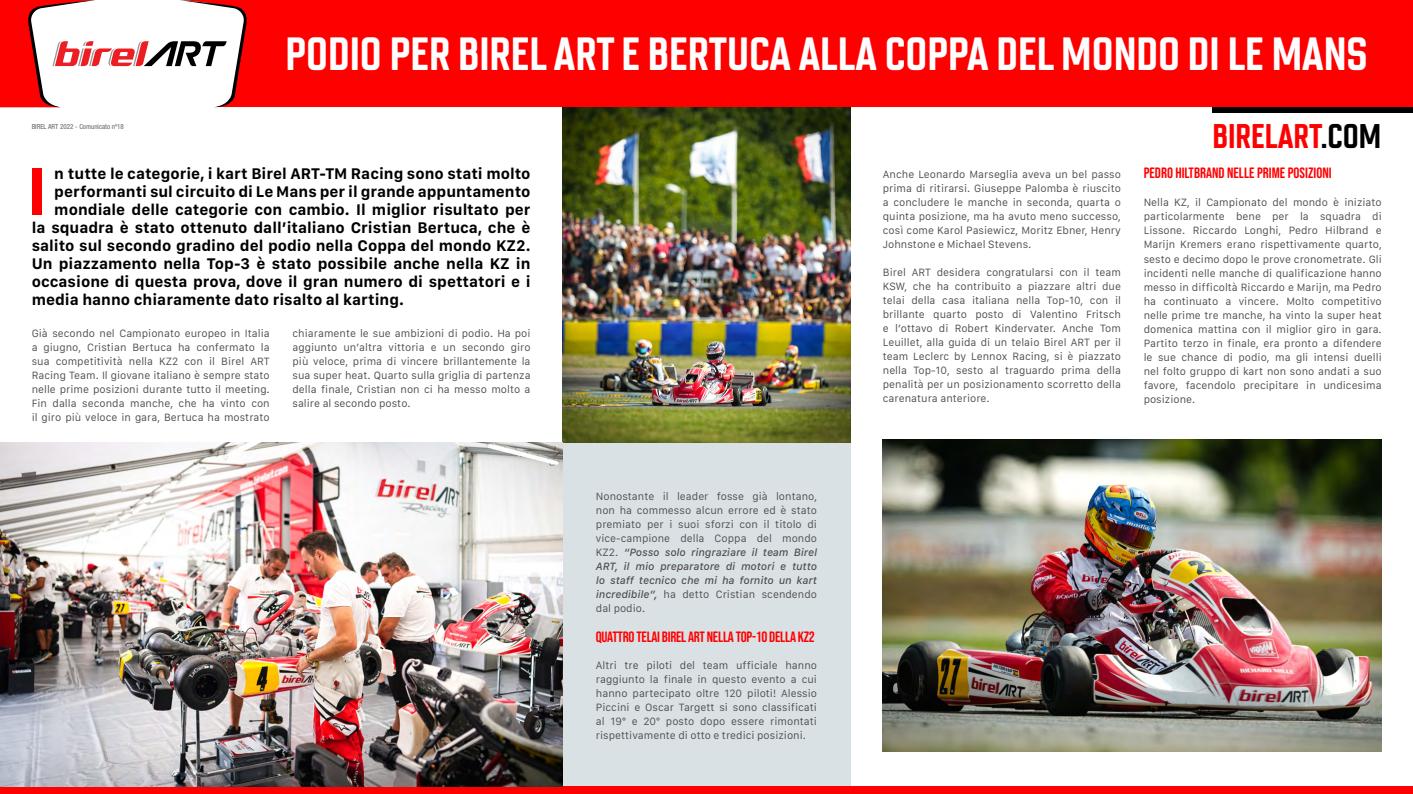
<style>
.page{position:relative;width:1413px;height:794px;background:#fff}
.page>*{position:absolute;margin:0;border:0;box-sizing:border-box;transform-origin:0 0}
.t1{font:700 70px "San Francisco Text";color:#f00}
.t2{font:700 46.6px "Chromoxome Pro";color:#fff}
.t3{font:700 34.2px "Chromoxome Pro";color:#f00}
.t4{font:700 16px "San Francisco Text";color:#000}
.t5{font:15px "Bebas Neue Semi Rounded";letter-spacing:-.015em;color:#f00}
.t6{font:11px/14px "San Francisco Text";color:#4e4e4e;text-align:justify}
.t7{font:condensed 7px "Helvetica Neue LT Pro";color:#656263}
.s1{font-weight:500;font-style:italic}
.s2{color:#000}
</style>
<div class="page">
<div style="left:562px;top:442px;width:289px;height:344px;background:#dae1e5"></div>
<div style="left:0;top:786px;width:1413px;height:8px;background:#f00"></div>
<div style="left:249px;top:0;width:1164px;height:107px;background:#f00"></div>
<svg style="left:0;top:0;width:249px;height:107px"></svg>
<div style="left:1212px;top:107px;width:201px;height:6px;background:#000"></div>
<img style="left:562px;top:107px;width:289px;height:335px">
<img style="left:883px;top:439px;width:498px;height:312px">
<img style="left:0;top:442px;width:562px;height:344px">
<h2 class="t2" style="left:285px;top:26px;width:1084px">PODIO PER BIREL ART E BERTUCA ALLA COPPA DEL MONDO DI LE MANS</h2>
<p class="t7" style="left:32px;top:122px;width:94px">BIREL ART 2022 - Comunicato nº18</p>
<h1 class="t1" style="left:26px;top:148px;width:23px">I</h1>
<h3 class="t4" style="left:54px;top:164px;width:478px">n tutte le categorie, i kart Birel ART-TM Racing sono stati molto</h3>
<h3 class="t4" style="left:54px;top:182px;width:478px">performanti sul circuito di Le Mans per il grande appuntamento</h3>
<h3 class="t4" style="left:54px;top:200px;width:478px">mondiale delle categorie con cambio. Il miglior risultato per</h3>
<h3 class="t4" style="left:32px;top:218px;width:500px">la squadra è stato ottenuto dall’italiano Cristian Bertuca, che è</h3>
<h3 class="t4" style="left:32px;top:236px;width:500px">salito sul secondo gradino del podio nella Coppa del mondo KZ2.</h3>
<h3 class="t4" style="left:32px;top:254px;width:500px">Un piazzamento nella Top-3 è stato possibile anche nella KZ in</h3>
<h3 class="t4" style="left:32px;top:272px;width:500px">occasione di questa prova, dove il gran numero di spettatori e i</h3>
<h3 class="t4" style="left:32px;top:290px;width:374px">media hanno chiaramente dato risalto al karting.</h3>
<p class="t6" style="left:32px;top:327px;width:240px">Già secondo nel Campionato europeo in Italia a giugno, Cristian Bertuca ha confermato la sua competitività nella KZ2 con il Birel ART Racing Team. Il giovane italiano è sempre stato nelle prime posizioni durante tutto il meeting.<br>Fin dalla seconda manche, che ha vinto con il giro più veloce in gara, Bertuca ha mostrato</p>
<p class="t6" style="left:292px;top:327px;width:240px">chiaramente le sue ambizioni di podio. Ha poi aggiunto un’altra vittoria e un secondo giro più veloce, prima di vincere brillantemente la sua super heat. Quarto sulla griglia di partenza della finale, Cristian non ci ha messo molto a salire al secondo posto.</p>
<p class="t6" style="left:596px;top:490px;width:223px">Nonostante il leader fosse già lontano, non ha commesso alcun errore ed è stato premiato per i suoi sforzi con il titolo di vice-campione della Coppa del mondo KZ2. <span class="s1">“Posso solo ringraziare il team Birel ART, il mio preparatore di motori e tutto lo staff tecnico che mi ha fornito un kart incredibile”,</span> ha detto Cristian scendendo dal podio.</p>
<h3 class="t5" style="left:596px;top:628px;width:220px">QUATTRO TELAI BIREL ART NELLA TOP-10 DELLA KZ2</h3>
<p class="t6" style="left:596px;top:659px;width:223px">Altri tre piloti del team ufficiale hanno raggiunto la finale in questo evento a cui hanno partecipato oltre 120 piloti! Alessio Piccini e Oscar Targett si sono classificati al 19° e 20° posto dopo essere rimontati rispettivamente di otto e tredici posizioni.</p>
<p class="t6" style="left:883px;top:168px;width:240px">Anche Leonardo Marseglia aveva un bel passo prima di ritirarsi. Giuseppe Palomba è riuscito a concludere le manche in seconda, quarta o quinta posizione, ma ha avuto meno successo, così come Karol Pasiewicz, Moritz Ebner, Henry Johnstone e Michael Stevens.</p>
<p class="t6" style="left:883px;top:266px;width:240px">Birel ART desidera congratularsi con il team KSW, che ha contribuito a piazzare altri due telai della casa italiana nella Top-10, con il brillante quarto posto di Valentino Fritsch e l’ottavo di Robert Kindervater. Anche Tom Leuillet, alla guida di un telaio Birel ART per il team Leclerc by Lennox Racing, si è piazzato nella Top-10, sesto al traguardo prima della penalità per un posizionamento scorretto della carenatura anteriore.</p>
<h3 class="t3" style="left:1212px;top:116px;width:170px">BIRELART<span class="s2">.COM</span></h3>
<h3 class="t5" style="left:1143px;top:165px;width:189px">PEDRO HILTBRAND NELLE PRIME POSIZIONI</h3>
<p class="t6" style="left:1143px;top:197px;width:240px">Nella KZ, il Campionato del mondo è iniziato particolarmente bene per la squadra di Lissone. Riccardo Longhi, Pedro Hilbrand e Marijn Kremers erano rispettivamente quarto, sesto e decimo dopo le prove cronometrate. Gli incidenti nelle manche di qualificazione hanno messo in difficoltà Riccardo e Marijn, ma Pedro ha continuato a vincere. Molto competitivo nelle prime tre manche, ha vinto la super heat domenica mattina con il miglior giro in gara.<br>Partito terzo in finale, era pronto a difendere le sue chance di podio, ma gli intensi duelli nel folto gruppo di kart non sono andati a suo favore, facendolo precipitare in undicesima posizione.</p>
</div>
